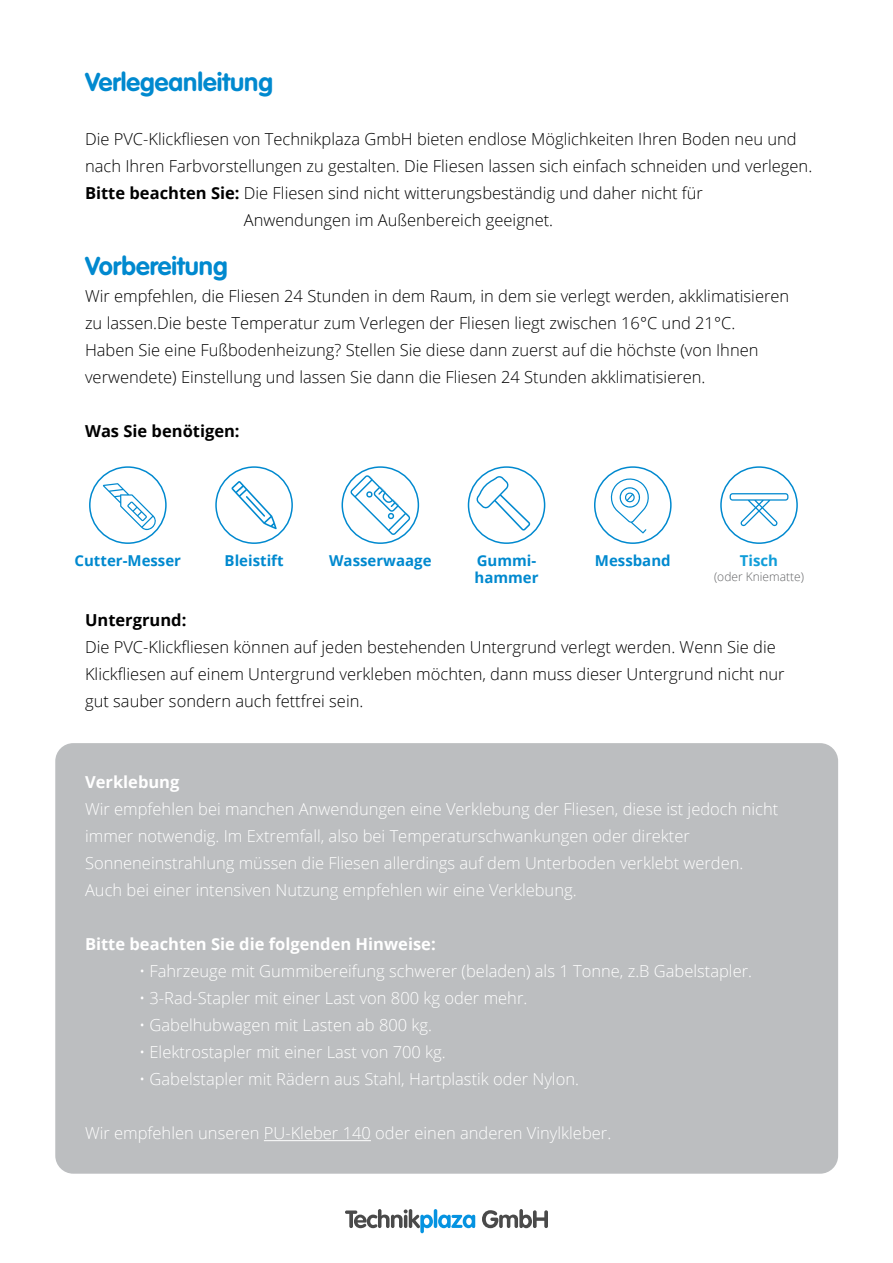
<style>
.page{position:relative;width:893px;height:1263px;background:#fff}
.page>*{position:absolute;margin:0;border:0;box-sizing:border-box;transform-origin:0 0}
.t1{font:700 25.5px "VAG Rounded";color:#0089cf}
.t2{font:300 16.5px/27px "Open Sans";color:#000}
.t3{font:300 16.5px/27px "Open Sans";color:#fff}
.t4{font:700 16.5px "Open Sans";color:#fff}
.t5{font:700 16.5px "Open Sans";color:#000}
.t6{font:700 15px/16.5px "Open Sans";color:#0089cf}
.t7{font:700 15px "Open Sans";color:#109dd9}
.t8{font:300 12px "Open Sans";color:#636466}
.s1{font-weight:700}
</style>
<div class="page">
<svg style="left:345px;top:1209px;width:130px;height:24px"></svg>
<svg style="left:482px;top:1209px;width:66px;height:19px"></svg>
<div style="left:55px;top:743px;width:783px;height:431px;background:#bcbec0;border-radius:18px"></div>
<hr style="left:264px;top:1140px;width:107px;height:1px;background:#fff">
<svg style="left:730px;top:493px;width:58px;height:33px"></svg>
<svg style="left:103px;top:483px;width:54px;height:47px"></svg>
<div style="left:89px;top:466px;width:78px;height:78px;border:2px solid #0089cf;border-radius:50%"></div>
<div style="left:215px;top:466px;width:78px;height:78px;border:2px solid #0089cf;border-radius:50%"></div>
<svg style="left:231px;top:481px;width:46px;height:48px"></svg>
<div style="left:341px;top:466px;width:78px;height:78px;border:2px solid #0089cf;border-radius:50%"></div>
<svg style="left:350px;top:475px;width:60px;height:60px"></svg>
<div style="left:594px;top:466px;width:78px;height:78px;border:2px solid #0089cf;border-radius:50%"></div>
<svg style="left:609px;top:476px;width:40px;height:57px"></svg>
<div style="left:720px;top:466px;width:78px;height:78px;border:2px solid #0089cf;border-radius:50%"></div>
<div style="left:468px;top:466px;width:77px;height:78px;border:2px solid #0089cf;border-radius:50%"></div>
<svg style="left:476px;top:476px;width:54px;height:54px"></svg>
<h1 class="t1" style="left:85px;top:68px;width:189px">Verlegeanleitung</h1>
<p class="t2" style="left:85px;top:126px;width:713px">Die PVC-Klickfliesen von Technikplaza GmbH bieten endlose Möglichkeiten Ihren Boden neu und</p>
<p class="t2" style="left:85px;top:153px;width:729px">nach Ihren Farbvorstellungen zu gestalten. Die Fliesen lassen sich einfach schneiden und verlegen.</p>
<p class="t2" style="left:85px;top:180px;width:619px"><span class="s1">Bitte beachten Sie:</span> Die Fliesen sind nicht witterungsbeständig und daher nicht für</p>
<p class="t2" style="left:244px;top:207px;width:311px">Anwendungen im Außenbereich geeignet.</p>
<h1 class="t1" style="left:85px;top:251px;width:144px">Vorbereitung</h1>
<p class="t2" style="left:85px;top:282px;width:706px">Wir empfehlen, die Fliesen 24 Stunden in dem Raum, in dem sie verlegt werden, akklimatisieren zu lassen.Die beste Temperatur zum Verlegen der Fliesen liegt zwischen 16°C und 21°C.<br>Haben Sie eine Fußbodenheizung? Stellen Sie diese dann zuerst auf die höchste (von Ihnen verwendete) Einstellung und lassen Sie dann die Fliesen 24 Stunden akklimatisieren.</p>
<p class="t5" style="left:85px;top:420px;width:156px">Was Sie benötigen:</p>
<p class="t6" style="left:75px;top:552px;width:108px">Cutter-Messer</p>
<p class="t6" style="left:225px;top:552px;width:60px">Bleistift</p>
<p class="t6" style="left:329px;top:552px;width:104px">Wasserwaage</p>
<p class="t6" style="left:595px;top:552px;width:77px">Messband</p>
<p class="t7" style="left:740px;top:550px;width:40px">Tisch</p>
<p class="t8" style="left:714px;top:569px;width:92px">(oder Kniematte)</p>
<p class="t6" style="left:474px;top:552px;width:66px">Gummi&shy;hammer</p>
<p class="t5" style="left:85px;top:609px;width:103px">Untergrund:</p>
<p class="t2" style="left:85px;top:633px;width:701px">Die PVC-Klickfliesen können auf jeden bestehenden Untergrund verlegt werden. Wenn Sie die<br>Klickfliesen auf einem Untergrund verkleben möchten, dann muss dieser Untergrund nicht nur gut sauber sondern auch fettfrei sein.</p>
<p class="t4" style="left:85px;top:771px;width:96px">Verklebung</p>
<p class="t3" style="left:85px;top:795px;width:695px">Wir empfehlen bei manchen Anwendungen eine Verklebung der Fliesen, diese ist jedoch nicht immer notwendig. Im Extremfall, also bei Temperaturschwankungen oder direkter Sonneneinstrahlung müssen die Fliesen allerdings auf dem Unterboden verklebt werden.<br>Auch bei einer intensiven Nutzung empfehlen wir eine Verklebung.</p>
<p class="t4" style="left:85px;top:933px;width:352px">Bitte beachten Sie die folgenden Hinweise:</p>
<p class="t3" style="left:139px;top:957px;width:614px">• Fahrzeuge mit Gummibereifung schwerer (beladen) als 1 Tonne, z.B Gabelstapler.</p>
<p class="t3" style="left:139px;top:984px;width:390px">• 3-Rad-Stapler mit einer Last von 800 kg oder mehr.</p>
<p class="t3" style="left:139px;top:1011px;width:295px">• Gabelhubwagen mit Lasten ab 800 kg.</p>
<p class="t3" style="left:139px;top:1038px;width:308px">• Elektrostapler mit einer Last von 700 kg.</p>
<p class="t3" style="left:139px;top:1065px;width:441px">• Gabelstapler mit Rädern aus Stahl, Hartplastik oder Nylon.</p>
<p class="t3" style="left:85px;top:1119px;width:528px">Wir empfehlen unseren PU-Kleber 140 oder einen anderen Vinylkleber.</p>
</div>
